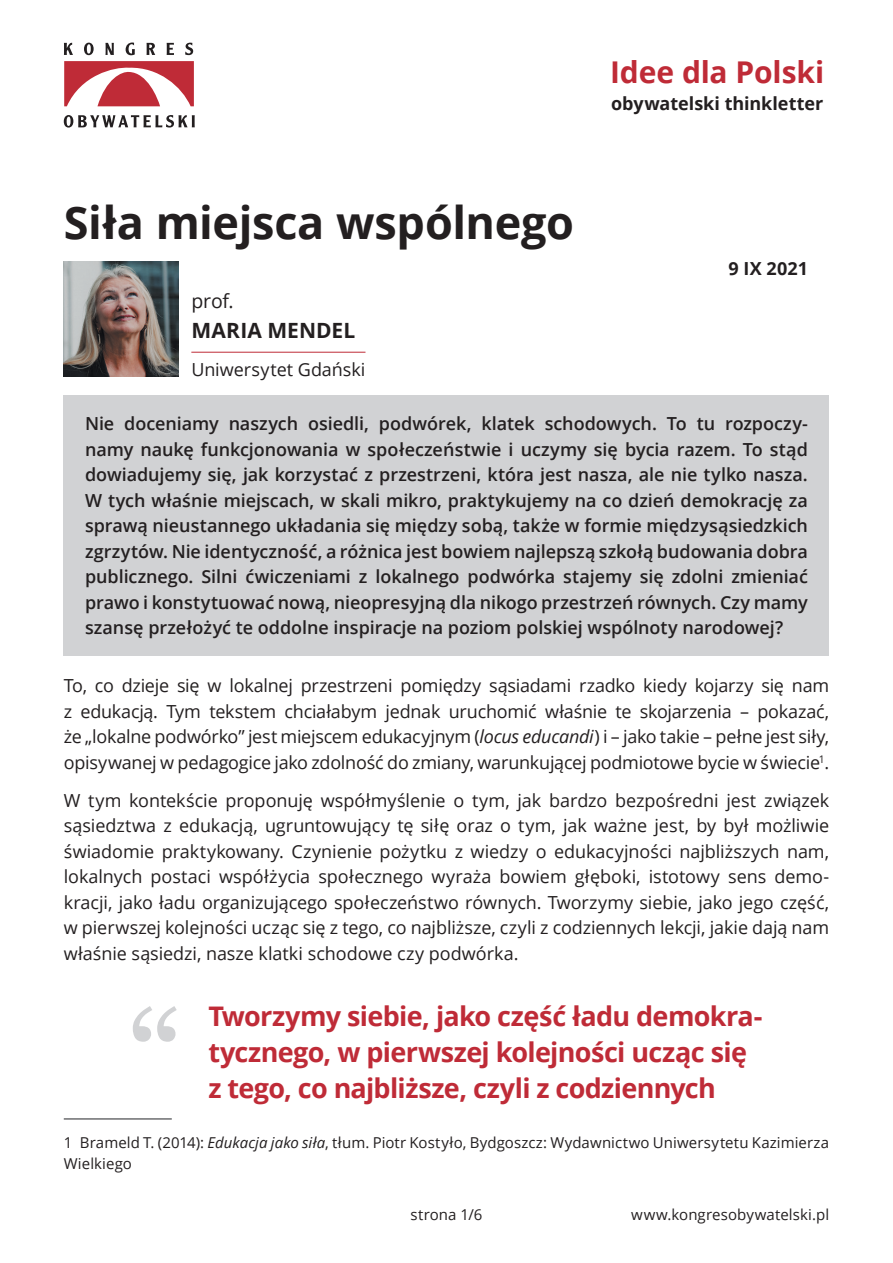
<style>
.page{position:relative;width:893px;height:1263px;background:#fff}
.page>*{position:absolute;margin:0;border:0;box-sizing:border-box;transform-origin:0 0}
.t1{font:135px "Georgia";color:#d1d2d4}
.t2{font:700 45px "Open Sans";letter-spacing:-.005em;color:#231f20}
.t3{font:700 30px "Open Sans";letter-spacing:-.005em;color:#bf2b37}
.t4{font:700 27px/36px "Open Sans";letter-spacing:-.025em;color:#bf2b37}
.t5{font:700 21px "Open Sans";letter-spacing:.005em;color:#231f20}
.t6{font:19.5px "Open Sans";color:#231f20}
.t7{font:18px/25.5px "Open Sans";letter-spacing:-.005em;color:#231f20;text-align:justify}
.t8{font:600 18px/25.5px "Open Sans";letter-spacing:-.005em;color:#231f20;text-align:justify}
.t9{font:700 18px "Open Sans";color:#231f20}
.t10{font:15px/21px "Open Sans";letter-spacing:.005em;color:#231f20}
.s1{font-style:italic}
</style>
<div class="page">
<svg style="left:64px;top:43px;width:9px;height:12px"></svg>
<svg style="left:84px;top:43px;width:10px;height:12px"></svg>
<svg style="left:105px;top:43px;width:9px;height:12px"></svg>
<svg style="left:126px;top:43px;width:9px;height:12px"></svg>
<svg style="left:147px;top:43px;width:8px;height:12px"></svg>
<svg style="left:167px;top:43px;width:7px;height:12px"></svg>
<svg style="left:185px;top:43px;width:8px;height:12px"></svg>
<svg style="left:64px;top:115px;width:131px;height:13px"></svg>
<svg style="left:64px;top:61px;width:130px;height:45px"></svg>
<img style="left:64px;top:262px;width:115px;height:114px">
<hr style="left:191px;top:352px;width:174px;height:1px;background:#bf2b37">
<div style="left:64px;top:395px;width:765px;height:260px;background:#d1d2d4"></div>
<hr style="left:64px;top:1118px;width:108px;height:2px;background:#6c6d70">
<h2 class="t2" style="left:64px;top:190px;width:512px">Siła miejsca wspólnego</h2>
<p class="t6" style="left:191px;top:288px;width:44px">prof.</p>
<p class="t5" style="left:191px;top:316px;width:165px">MARIA MENDEL</p>
<p class="t7" style="left:191px;top:357px;width:176px">Uniwersytet Gdański</p>
<h3 class="t3" style="left:610px;top:51px;width:216px">Idee dla Polski</h3>
<p class="t9" style="left:611px;top:91px;width:214px">obywatelski thinkletter</p>
<p class="t9" style="left:729px;top:256px;width:81px">9 IX 2021</p>
<p class="t8" style="left:85px;top:410px;width:724px">Nie doceniamy naszych osiedli, podwórek, klatek schodowych. To tu rozpoczy&shy;namy naukę funkcjonowania w społeczeństwie i uczymy się bycia razem. To stąd dowiadujemy się, jak korzystać z przestrzeni, która jest nasza, ale nie tylko nasza.<br>W tych właśnie miejscach, w skali mikro, praktykujemy na co dzień demokrację za sprawą nieustannego układania się między sobą, także w formie międzysąsiedzkich zgrzytów. Nie identyczność, a różnica jest bowiem najlepszą szkołą budowania dobra publicznego. Silni ćwiczeniami z lokalnego podwórka stajemy się zdolni zmieniać prawo i konstytuować nową, nieopresyjną dla nikogo przestrzeń równych. Czy mamy szansę przełożyć te oddolne inspiracje na poziom polskiej wspólnoty narodowej?</p>
<p class="t7" style="left:64px;top:672px;width:767px">To, co dzieje się w lokalnej przestrzeni pomiędzy sąsiadami rzadko kiedy kojarzy się nam z edukacją. Tym tekstem chciałabym jednak uruchomić właśnie te skojarzenia – pokazać, że „lokalne podwórko” jest miejscem edukacyjnym (<span class="s1">locus educandi</span>) i – jako takie – pełne jest siły, opisywanej w pedagogice jako zdolność do zmiany, warunkującej podmiotowe bycie w świecie<sup>1</sup>.</p>
<p class="t7" style="left:64px;top:787px;width:767px">W tym kontekście proponuję współmyślenie o tym, jak bardzo bezpośredni jest związek sąsiedztwa z edukacją, ugruntowujący tę siłę oraz o tym, jak ważne jest, by był możliwie świadomie praktykowany. Czynienie pożytku z wiedzy o edukacyjności najbliższych nam, lokalnych postaci współżycia społecznego wyraża bowiem głęboki, istotowy sens demo&shy;kracji, jako ładu organizującego społeczeństwo równych. Tworzymy siebie, jako jego część, w pierwszej kolejności ucząc się z tego, co najbliższe, czyli z codziennych lekcji, jakie dają nam właśnie sąsiedzi, nasze klatki schodowe czy podwórka.</p>
<h1 class="t1" style="left:128px;top:978px;width:57px">“</h1>
<h3 class="t4" style="left:208px;top:997px;width:556px">Tworzymy siebie, jako część ładu demokra&shy;tycznego, w pierwszej kolejności ucząc się z tego, co najbliższe, czyli z codziennych</h3>
<p class="t10" style="left:64px;top:1132px;width:767px">1 Brameld T. (2014): <span class="s1">Edukacja jako siła</span>, tłum. Piotr Kostyło, Bydgoszcz: Wydawnictwo Uniwersytetu Kazimierza<br>Wielkiego</p>
<p class="t10" style="left:411px;top:1204px;width:73px">strona 1/6</p>
<p class="t10" style="left:631px;top:1204px;width:199px">www.kongresobywatelski.pl</p>
</div>
